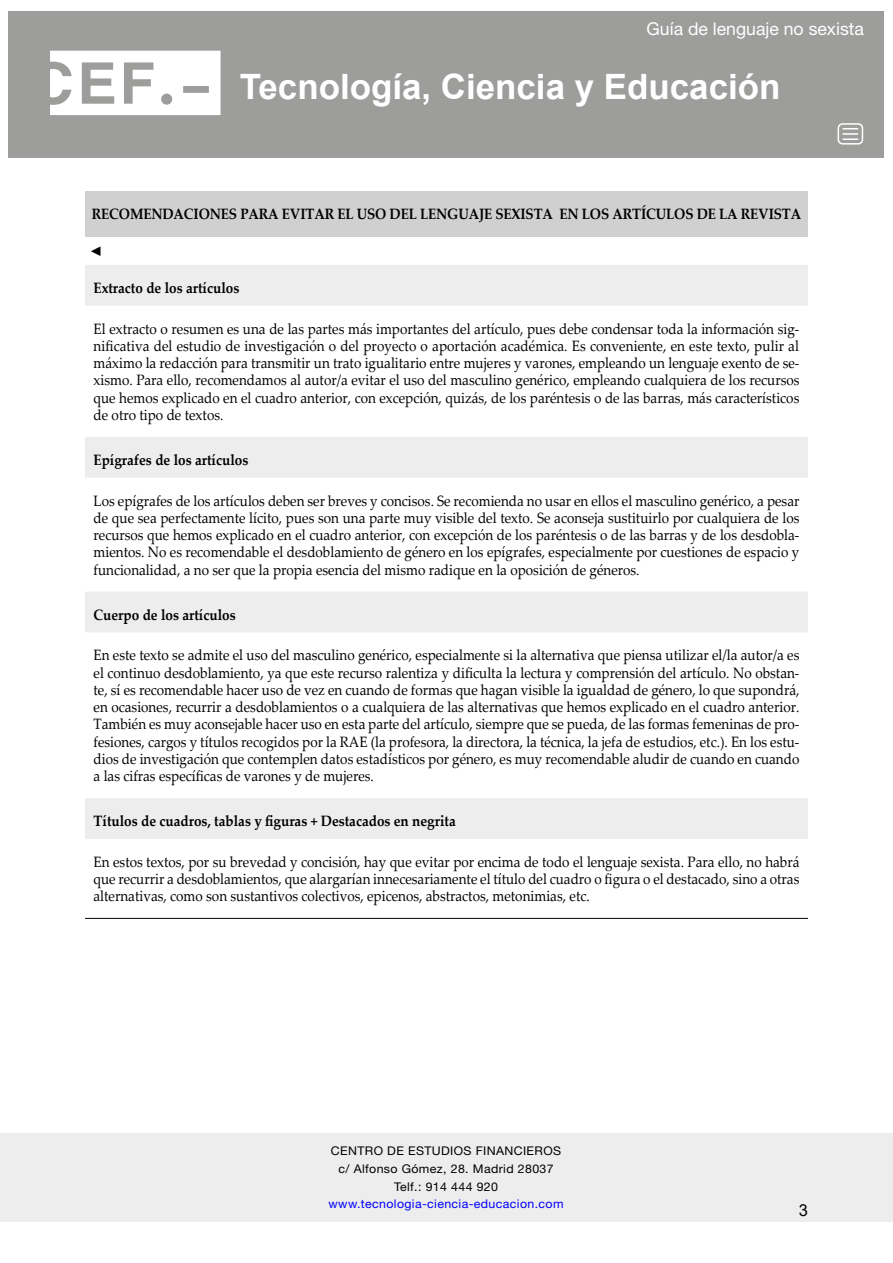
<style>
.page{position:relative;width:893px;height:1263px;background:#fff}
.page>*{position:absolute;margin:0;border:0;box-sizing:border-box;transform-origin:0 0}
.t1{font:700 34.95px "Arial";color:#fff}
.t2{font:17.7px "Helvetica Neue LT Std";color:#fff}
.t3{font:16.5px "Arial";color:#000}
.t4{font:15px/17.2px "Palatino Linotype";color:#000;text-align:justify;scale:.9 1}
.t5{font:700 15px "Palatino Linotype";color:#000;scale:.9 1}
.t6{font:13.5px "Times New Roman";color:#000}
.t7{font:12px/17.7px "Helvetica Neue LT Std";letter-spacing:.03em;color:#000;text-align:center}
.t8{font:12px "Helvetica Neue LT Std";letter-spacing:.03em;color:#00f}
</style>
<div class="page">
<div style="left:9px;top:11px;width:875px;height:146px;background:#9d9d9c"></div>
<svg style="left:50px;top:51px;width:171px;height:64px"></svg>
<div style="left:838px;top:123px;width:25px;height:22px;border:2px solid #fff;border-radius:4px"></div>
<svg style="left:842px;top:128px;width:16px;height:12px"></svg>
<div style="left:0;top:1133px;width:893px;height:88px;background:#ededed"></div>
<div style="left:85px;top:191px;width:723px;height:45px;background:#d0d0d0"></div>
<svg style="left:85px;top:265px;width:723px;height:574px"></svg>
<hr style="left:85px;top:918px;width:723px;height:1px;background:#000">
<p class="t2" style="left:647px;top:18px;width:219px">Guía de lenguaje no sexista</p>
<h1 class="t1" style="left:240px;top:62px;width:542px">Tecnología, Ciencia y Educación</h1>
<p class="t5" style="left:92px;top:204px;width:790px">RECOMENDACIONES PARA EVITAR EL USO DEL LENGUAJE SEXISTA EN LOS ARTÍCULOS DE LA REVISTA</p>
<p class="t6" style="left:89px;top:242px;width:15px">◄</p>
<p class="t5" style="left:94px;top:277px;width:163px">Extracto de los artículos</p>
<p class="t4" style="left:94px;top:319px;width:786px">El extracto o resumen es una de las partes más importantes del artículo, pues debe condensar toda la información sig&shy;nificativa del estudio de investigación o del proyecto o aportación académica. Es conveniente, en este texto, pulir al máximo la redacción para transmitir un trato igualitario entre mujeres y varones, empleando un lenguaje exento de se&shy;xismo. Para ello, recomendamos al autor/a evitar el uso del masculino genérico, empleando cualquiera de los recursos que hemos explicado en el cuadro anterior, con excepción, quizás, de los paréntesis o de las barras, más característicos de otro tipo de textos.</p>
<p class="t5" style="left:94px;top:449px;width:173px">Epígrafes de los artículos</p>
<p class="t4" style="left:94px;top:491px;width:786px">Los epígrafes de los artículos deben ser breves y concisos. Se recomienda no usar en ellos el masculino genérico, a pesar de que sea perfectamente lícito, pues son una parte muy visible del texto. Se aconseja sustituirlo por cualquiera de los recursos que hemos explicado en el cuadro anterior, con excepción de los paréntesis o de las barras y de los desdobla&shy;mientos. No es recomendable el desdoblamiento de género en los epígrafes, especialmente por cuestiones de espacio y funcionalidad, a no ser que la propia esencia del mismo radique en la oposición de géneros.</p>
<p class="t5" style="left:94px;top:604px;width:159px">Cuerpo de los artículos</p>
<p class="t4" style="left:94px;top:646px;width:786px">En este texto se admite el uso del masculino genérico, especialmente si la alternativa que piensa utilizar el/la autor/a es el continuo desdoblamiento, ya que este recurso ralentiza y dificulta la lectura y comprensión del artículo. No obstan&shy;te, sí es recomendable hacer uso de vez en cuando de formas que hagan visible la igualdad de género, lo que supondrá, en ocasiones, recurrir a desdoblamientos o a cualquiera de las alternativas que hemos explicado en el cuadro anterior.<br>También es muy aconsejable hacer uso en esta parte del artículo, siempre que se pueda, de las formas femeninas de pro&shy;fesiones, cargos y títulos recogidos por la RAE (la profesora, la directora, la técnica, la jefa de estudios, etc.). En los estu&shy;dios de investigación que contemplen datos estadísticos por género, es muy recomendable aludir de cuando en cuando a las cifras específicas de varones y de mujeres.</p>
<p class="t5" style="left:94px;top:810px;width:404px">Títulos de cuadros, tablas y figuras + Destacados en negrita</p>
<p class="t4" style="left:94px;top:852px;width:786px">En estos textos, por su brevedad y concisión, hay que evitar por encima de todo el lenguaje sexista. Para ello, no habrá que recurrir a desdoblamientos, que alargarían innecesariamente el título del cuadro o figura o el destacado, sino a otras alternativas, como son sustantivos colectivos, epicenos, abstractos, metonimias, etc.</p>
<p class="t7" style="left:331px;top:1142px;width:232px">CENTRO DE ESTUDIOS FINANCIEROS c/ Alfonso Gómez, 28. Madrid 28037<br>Telf.: 914 444 920</p>
<p class="t8" style="left:329px;top:1197px;width:236px">www.tecnologia-ciencia-educacion.com</p>
<p class="t3" style="left:799px;top:1199px;width:11px">3</p>
</div>
